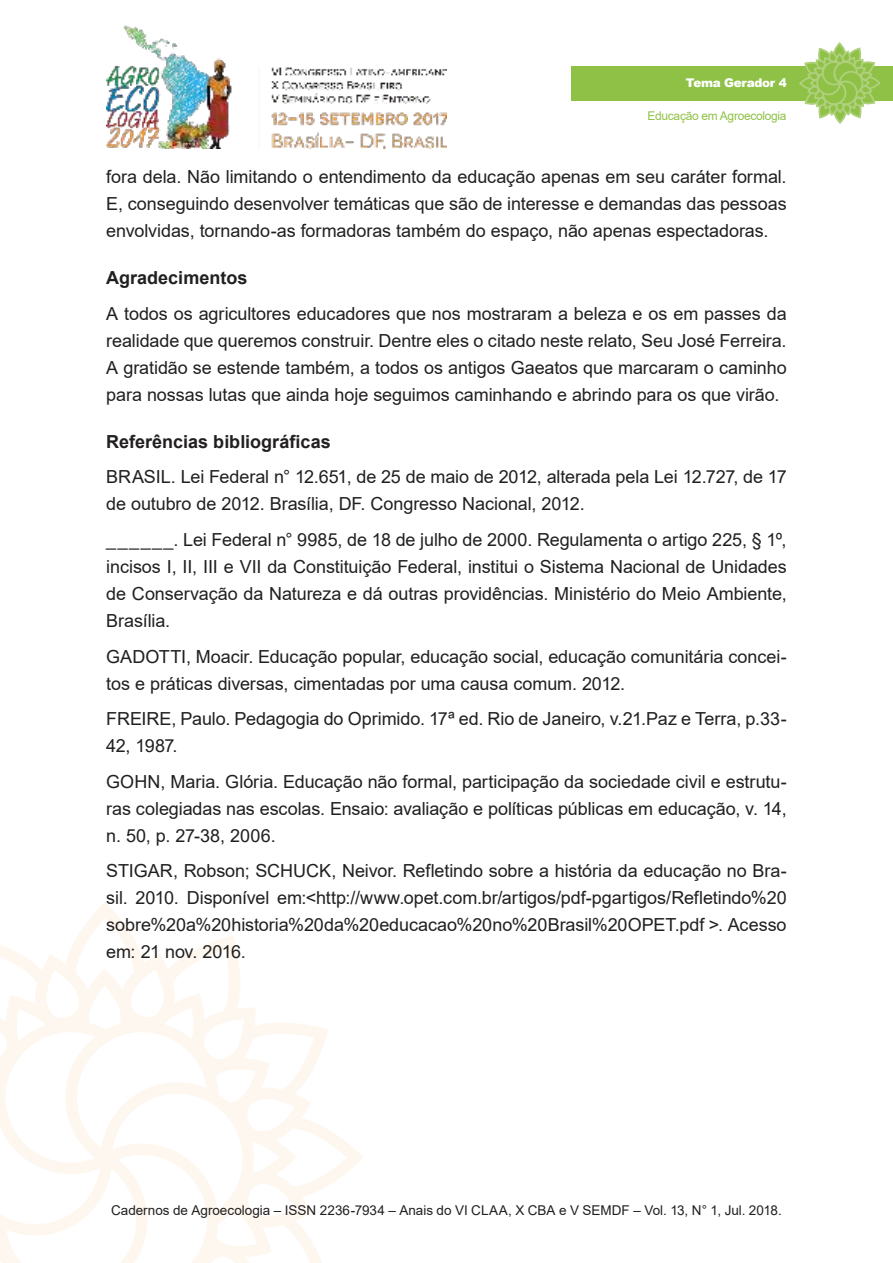
<style>
.page{position:relative;width:893px;height:1263px;background:#fff}
.page>*{position:absolute;margin:0;border:0;box-sizing:border-box;transform-origin:0 0}
.t1{font:18px/27px "Arial";letter-spacing:-.005em;color:#221f1f;text-align:justify}
.t2{font:700 18px "Arial";color:#221f1f}
.t3{font:13.5px "Arial";color:#221f1f}
.t4{font:12px "Arial";letter-spacing:-.025em;color:#8fc147}
.t5{font:900 12px "Arial";letter-spacing:-.025em;color:#fff}
</style>
<div class="page">
<img style="left:106px;top:25px;width:340px;height:124px">
<svg style="left:0;top:910px;width:363px;height:353px"></svg>
<div style="left:571px;top:66px;width:322px;height:34px;background:#8fc147"></div>
<svg style="left:798px;top:43px;width:83px;height:81px"></svg>
<p class="t5" style="left:686px;top:76px;width:102px">Tema Gerador 4</p>
<p class="t4" style="left:647px;top:112px;width:141px">Educação em Agroecologia</p>
<p class="t1" style="left:106px;top:165px;width:682px">fora dela. Não limitando o entendimento da educação apenas em seu caráter formal.<br>E, conseguindo desenvolver temáticas que são de interesse e demandas das pessoas envolvidas, tornando-as formadoras também do espaço, não apenas espectadoras.</p>
<p class="t2" style="left:106px;top:271px;width:143px">Agradecimentos</p>
<p class="t1" style="left:106px;top:302px;width:682px">A todos os agricultores educadores que nos mostraram a beleza e os em passes da realidade que queremos construir. Dentre eles o citado neste relato, Seu José Ferreira.<br>A gratidão se estende também, a todos os antigos Gaeatos que marcaram o caminho para nossas lutas que ainda hoje seguimos caminhando e abrindo para os que virão.</p>
<p class="t2" style="left:106px;top:435px;width:226px">Referências bibliográficas</p>
<p class="t1" style="left:106px;top:465px;width:682px">BRASIL. Lei Federal n° 12.651, de 25 de maio de 2012, alterada pela Lei 12.727, de 17 de outubro de 2012. Brasília, DF. Congresso Nacional, 2012.</p>
<p class="t1" style="left:106px;top:528px;width:682px">______. Lei Federal n° 9985, de 18 de julho de 2000. Regulamenta o artigo 225, § 1º, incisos I, II, III e VII da Constituição Federal, institui o Sistema Nacional de Unidades de Conservação da Natureza e dá outras providências. Ministério do Meio Ambiente, Brasília.</p>
<p class="t1" style="left:106px;top:644px;width:682px">GADOTTI, Moacir. Educação popular, educação social, educação comunitária concei&shy;tos e práticas diversas, cimentadas por uma causa comum. 2012.</p>
<p class="t1" style="left:106px;top:707px;width:682px">FREIRE, Paulo. Pedagogia do Oprimido. 17ª ed. Rio de Janeiro, v.21.Paz e Terra, p.33-<br>42, 1987.</p>
<p class="t1" style="left:106px;top:769px;width:682px">GOHN, Maria. Glória. Educação não formal, participação da sociedade civil e estrutu&shy;ras colegiadas nas escolas. Ensaio: avaliação e políticas públicas em educação, v. 14, n. 50, p. 27-38, 2006.</p>
<p class="t1" style="left:106px;top:859px;width:682px">STIGAR, Robson; SCHUCK, Neivor. Refletindo sobre a história da educação no Bra&shy;sil. 2010. Disponível em:&lt;http://www.opet.com.br/artigos/pdf-pgartigos/Refletindo%20 sobre%20a%20historia%20da%20educacao%20no%20Brasil%20OPET.pdf &gt;. Acesso em: 21 nov. 2016.</p>
<p class="t3" style="left:111px;top:1205px;width:672px">Cadernos de Agroecologia – ISSN 2236-7934 – Anais do VI CLAA, X CBA e V SEMDF – Vol. 13, N° 1, Jul. 2018.</p>
</div>
